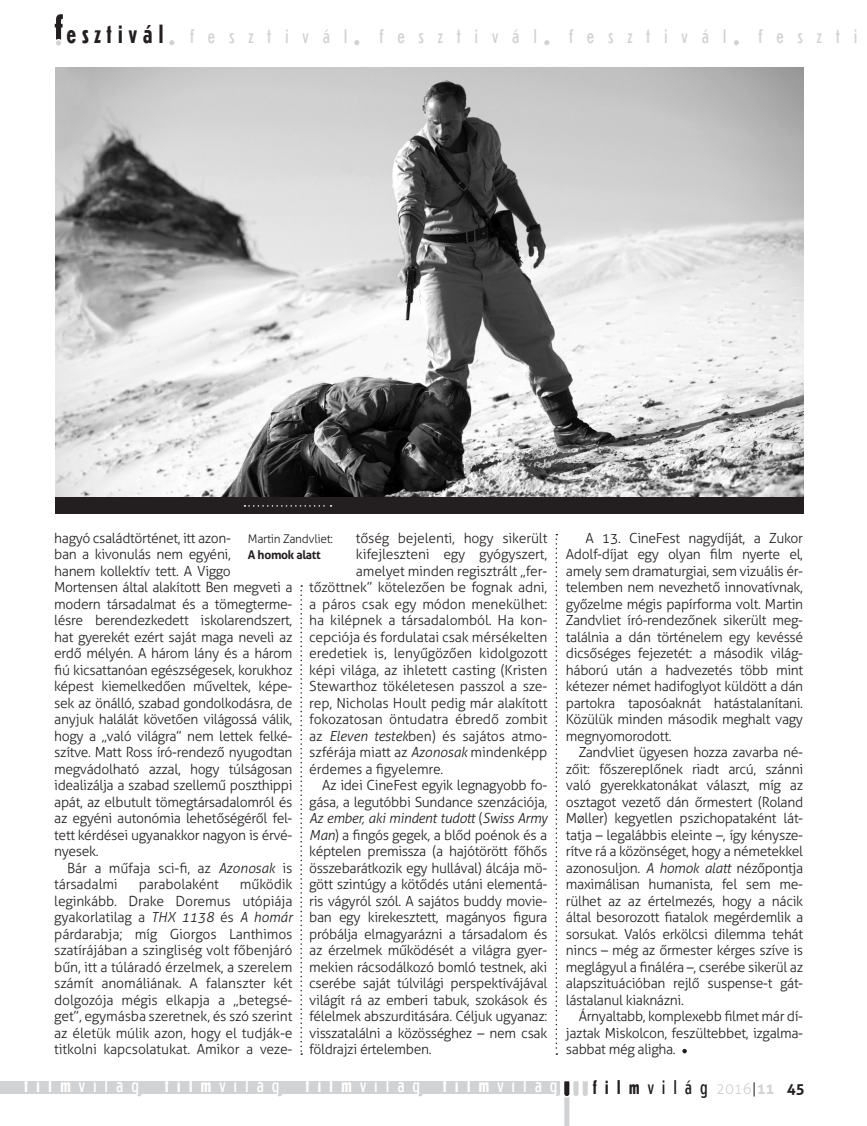
<style>
.page{position:relative;width:867px;height:1126px;background:#fff}
.page>*{position:absolute;margin:0;border:0;box-sizing:border-box;transform-origin:0 0}
.t1{font:300 condensed 19.8px "Erbar LT";letter-spacing:.7em;color:#d1d2d4}
.t2{font:300 condensed 19.8px "Erbar LT";letter-spacing:.4em;color:#fff}
.t3{font:300 condensed 19.8px "Erbar LT";letter-spacing:.4em;color:#231f20}
.t4{font:700 15px "Aller";color:#231f20}
.új_Filmvilág{font:300 13.95px/16.5px "Aller";letter-spacing:-.025em;color:#231f20;text-align:justify}
.t5{font:300 12px "Aller";letter-spacing:-.025em;color:#231f20}
.t6{font:700 12px "Aller";letter-spacing:-.025em;color:#231f20}
.s1{font-weight:700;font-size:26.1px;color:#231f20}
.s2{font-style:italic}
.s3{font-weight:700}
.s4{font-family:"Aller";font-stretch:normal;font-size:15px;color:#d1d2d4}
.s5{font-family:"Aller";font-stretch:normal;font-size:15px}
.s6{font-family:"Aller";font-weight:700;font-stretch:normal;font-size:15px;color:#d1d2d4}
</style>
<div class="page">
<svg style="left:418px;top:1093px;width:5px;height:3px"></svg>
<svg style="left:136px;top:1093px;width:6px;height:3px"></svg>
<svg style="left:55px;top:14px;width:8px;height:26px"></svg>
<svg style="left:169px;top:40px;width:5px;height:5px"></svg>
<svg style="left:354px;top:40px;width:5px;height:5px"></svg>
<svg style="left:544px;top:40px;width:5px;height:5px"></svg>
<svg style="left:734px;top:40px;width:5px;height:5px"></svg>
<div style="left:0;top:1081px;width:560px;height:12px;background:#d1d2d4"></div>
<svg style="left:555px;top:1081px;width:33px;height:45px"></svg>
<svg style="left:277px;top:1093px;width:5px;height:3px"></svg>
<div style="left:55px;top:40px;width:7px;height:6px;background:#d1d2d4;border-radius:50%"></div>
<div style="left:55px;top:39px;width:8px;height:8px;border:2px solid #fff;border-radius:50%"></div>
<svg style="left:556px;top:534px;width:1px;height:521px"></svg>
<svg style="left:300px;top:585px;width:2px;height:470px"></svg>
<img style="left:55px;top:68px;width:749px;height:429px">
<div style="left:55px;top:497px;width:749px;height:17px;background:#231f20"></div>
<svg style="left:244px;top:505px;width:88px;height:2px"></svg>
<svg style="left:682px;top:1049px;width:5px;height:4px"></svg>
<h1 class="t1" style="left:67px;top:24px;width:282px"><span class="s1">esztivál</span> fesztivál</h1>
<h1 class="t1" style="left:379px;top:24px;width:159px">fesztivál</h1>
<h1 class="t1" style="left:569px;top:24px;width:159px">fesztivál</h1>
<h1 class="t1" style="left:758px;top:24px;width:100px">feszti</h1>
<p class="új_Filmvilág" style="left:356px;top:529px;width:193px">tőség bejelenti, hogy sikerült</p>
<p class="új_Filmvilág" style="left:356px;top:546px;width:193px">kifejleszteni egy gyógyszert,</p>
<p class="új_Filmvilág" style="left:356px;top:562px;width:193px">amelyet minden regisztrált „fer-</p>
<p class="új_Filmvilág" style="left:309px;top:579px;width:240px">tőzöttnek” kötelezően be fognak adni,</p>
<p class="új_Filmvilág" style="left:309px;top:595px;width:240px">a páros csak egy módon menekülhet:</p>
<p class="új_Filmvilág" style="left:309px;top:612px;width:240px">ha kilépnek a társadalomból. Ha kon-</p>
<p class="új_Filmvilág" style="left:309px;top:628px;width:240px">cepciója és fordulatai csak mérsékelten</p>
<p class="új_Filmvilág" style="left:309px;top:645px;width:240px">eredetiek is, lenyűgözően kidolgozott</p>
<p class="új_Filmvilág" style="left:309px;top:661px;width:240px">képi világa, az ihletett casting (Kristen</p>
<p class="új_Filmvilág" style="left:309px;top:678px;width:240px">Stewarthoz tökéletesen passzol a sze-</p>
<p class="új_Filmvilág" style="left:309px;top:694px;width:240px">rep, Nicholas Hoult pedig már alakított</p>
<p class="új_Filmvilág" style="left:309px;top:711px;width:240px">fokozatosan öntudatra ébredő zombit</p>
<p class="új_Filmvilág" style="left:309px;top:727px;width:240px">az <span class="s2">Eleven testek</span>ben) és sajátos atmo-</p>
<p class="új_Filmvilág" style="left:309px;top:744px;width:240px">szférája miatt az <span class="s2">Azonosak</span> mindenképp</p>
<p class="új_Filmvilág" style="left:309px;top:760px;width:136px">érdemes a figyelemre.</p>
<p class="új_Filmvilág" style="left:309px;top:777px;width:240px;text-indent:13px">Az idei CineFest egyik legnagyobb fo&shy;gása, a legutóbbi Sundance szenzációja, <span class="s2">Az ember, aki mindent tudott</span> (<span class="s2">Swiss Army Man</span>) a fingós gegek, a blőd poénok és a képtelen premissza (a hajótörött főhős összebarátkozik egy hullával) álcája mö&shy;gött szintúgy a kötődés utáni elementá&shy;ris vágyról szól. A sajátos buddy movie&shy;ban egy kirekesztett, magányos figura próbálja elmagyarázni a társadalom és az érzelmek működését a világra gyer&shy;mekien rácsodálkozó bomló testnek, aki cserébe saját túlvilági perspektívájával világít rá az emberi tabuk, szokások és félelmek abszurditására. Céljuk ugyanaz: visszatalálni a közösséghez – nem csak földrajzi értelemben.</p>
<p class="új_Filmvilág" style="left:54px;top:529px;width:240px;text-align:left">hagyó családtörténet, itt azon-<br>ban a kivonulás nem egyéni,<br>hanem kollektív tett. A Viggo Mortensen által alakított Ben megveti a modern társadalmat és a tömegterme&shy;lésre berendezkedett iskolarendszert, hat gyerekét ezért saját maga neveli az erdő mélyén. A három lány és a három fiú kicsattanóan egészségesek, korukhoz képest kiemelkedően műveltek, képe&shy;sek az önálló, szabad gondolkodásra, de anyjuk halálát követően világossá válik, hogy a „való világra” nem lettek felké&shy;szítve. Matt Ross író-rendező nyugodtan megvádolható azzal, hogy túlságosan idealizálja a szabad szellemű poszthippi apát, az elbutult tömegtársadalomról és az egyéni autonómia lehetőségéről fel&shy;tett kérdései ugyanakkor nagyon is érvé&shy;nyesek.</p>
<p class="új_Filmvilág" style="left:54px;top:859px;width:240px;text-indent:13px">Bár a műfaja sci-fi, az <span class="s2">Azonosak</span> is társadalmi</p>
<p class="t5" style="left:248px;top:531px;width:87px">Martin Zandvliet:</p>
<p class="t6" style="left:248px;top:547px;width:74px">A homok alatt</p>
<p class="új_Filmvilág" style="left:54px;top:876px;width:240px;text-indent:186px">működik leginkább. Drake Doremus utópiája gyakorlatilag a <span class="s2">THX 1138</span> és <span class="s2">A homár </span>párdarabja; míg Giorgos Lanthimos szatírájában a szingliség volt főbenjáró bűn, itt a túláradó érzelmek, a szerelem számít anomáliának. A falanszter két dolgozója mégis elkapja a „betegsé&shy;get”, egymásba szeretnek, és szó szerint az életük múlik azon, hogy el tudják-e titkolni kapcsolatukat. Amikor a veze-</p>
<p class="új_Filmvilág" style="left:139px;top:876px;width:82px">parabolaként</p>
<p class="új_Filmvilág" style="left:566px;top:529px;width:239px;text-indent:19px">A 13. CineFest nagydíját, a Zukor Adolf-díjat egy olyan film nyerte el, amely sem dramaturgiai, sem vizuális ér&shy;telemben nem nevezhető innovatívnak, győzelme mégis papírforma volt. Martin Zandvliet író-rendezőnek sikerült meg&shy;találnia a dán történelem egy kevéssé dicsőséges fejezetét: a második világ&shy;háború után a hadvezetés több mint kétezer német hadifoglyot küldött a dán partokra taposóaknát hatástalanítani.<br>Közülük minden második meghalt vagy megnyomorodott.</p>
<p class="új_Filmvilág" style="left:566px;top:744px;width:239px;text-indent:13px">Zandvliet ügyesen hozza zavarba né&shy;zőit: főszereplőnek riadt arcú, szánni való gyerekkatonákat választ, míg az osztagot vezető dán őrmestert (Roland Møller) kegyetlen pszichopataként lát&shy;tatja – legalábbis eleinte –, így kénysze&shy;rítve rá a közönséget, hogy a németekkel azonosuljon. <span class="s2">A homok alatt</span> nézőpontja maximálisan humanista, fel sem me&shy;rülhet az az értelmezés, hogy a nácik által besorozott fiatalok megérdemlik a sorsukat. Valós erkölcsi dilemma tehát nincs – még az őrmester kérges szíve is meglágyul a fináléra –, cserébe sikerül az alapszituációban rejlő suspense-t gát&shy;lástalanul kiaknázni.</p>
<p class="új_Filmvilág" style="left:566px;top:1008px;width:239px;text-indent:13px">Árnyaltabb, komplexebb filmet már dí&shy;jaztak Miskolcon, feszültebbet, izgalma&shy;sabbat még aligha.</p>
<h1 class="t2" style="left:24px;top:1073px;width:116px"><span class="s3">film</span>világ</h1>
<h1 class="t2" style="left:165px;top:1073px;width:116px"><span class="s3">film</span>világ</h1>
<h1 class="t2" style="left:305px;top:1073px;width:254px"><span class="s3">film</span>világ <span class="s3">film</span>világ</h1>
<h1 class="t3" style="left:593px;top:1075px;width:183px"><span class="s3">film</span>világ <span class="s4">2016</span><span class="s5">|</span><span class="s6">11</span></h1>
<p class="t4" style="left:787px;top:1079px;width:19px">45</p>
</div>
